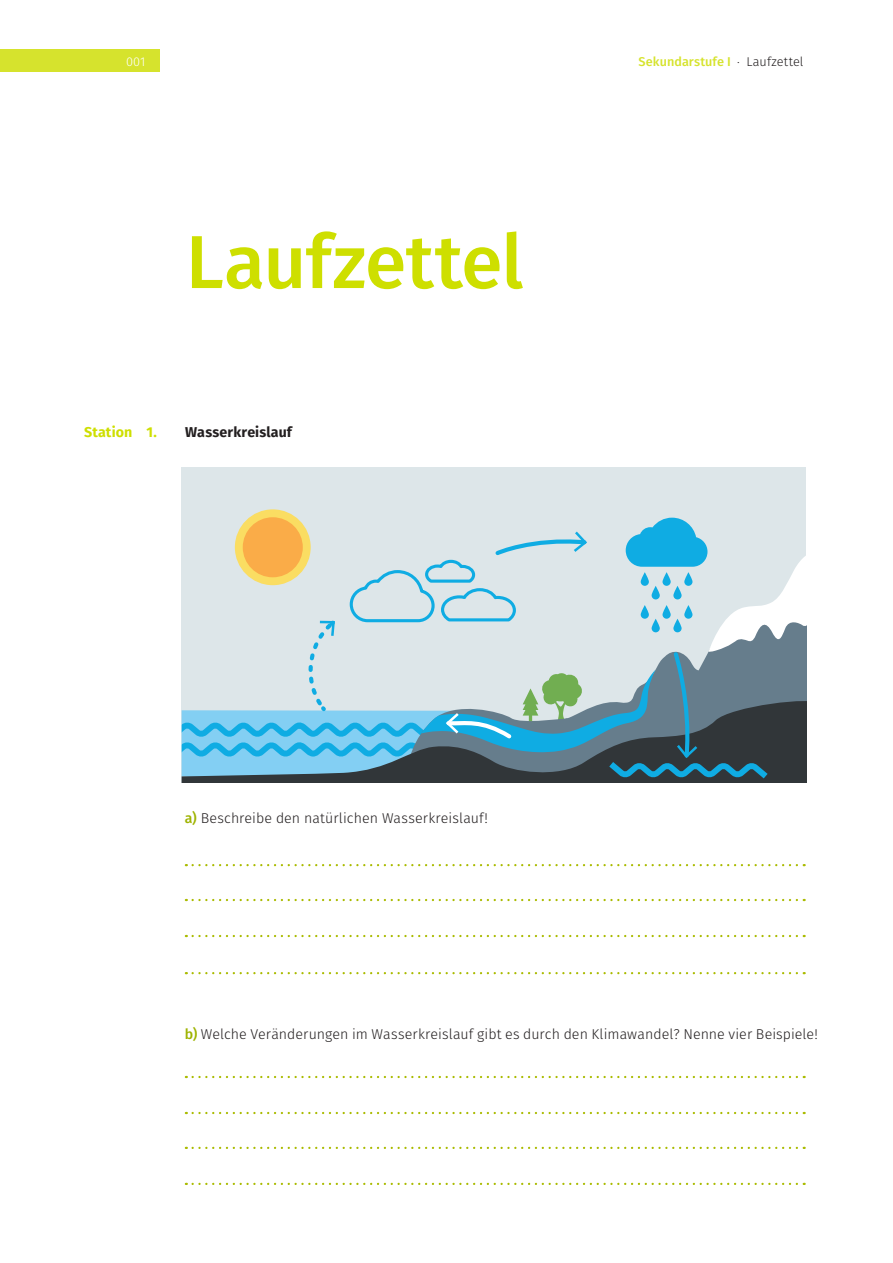
<style>
.page{position:relative;width:893px;height:1263px;background:#fff}
.page>*{position:absolute;margin:0;border:0;box-sizing:border-box;transform-origin:0 0}
.Headline_51_55_Left{font:500 75px "Fira Sans";letter-spacing:-.01em;color:#cedf00}
.Small_Text_6_10_Full{font:300 14.25px "Fira Sans";letter-spacing:.005em;color:#231f20}
.t1{font:700 14.25px "Fira Sans";letter-spacing:.01em;color:#231f20}
.t2{font:700 14.25px "Fira Sans";letter-spacing:.01em;color:#cedf00}
.t3{font:500 12.75px "Fira Sans";letter-spacing:.005em;color:#d6e32d}
.t4{font:300 12.75px "Fira Sans";letter-spacing:.01em;color:#231f20}
.t5{font:300 12.75px "Fira Sans";color:#fff}
.s1{font-weight:500;color:#9eb300}
</style>
<div class="page">
<div style="left:0;top:50px;width:160px;height:22px;background:#d6e32d"></div>
<svg style="left:193px;top:972px;width:612px;height:2px"></svg>
<svg style="left:193px;top:1076px;width:612px;height:2px"></svg>
<svg style="left:193px;top:899px;width:612px;height:2px"></svg>
<svg style="left:193px;top:1147px;width:612px;height:2px"></svg>
<svg style="left:193px;top:864px;width:612px;height:2px"></svg>
<svg style="left:193px;top:1112px;width:612px;height:2px"></svg>
<svg style="left:193px;top:935px;width:612px;height:2px"></svg>
<svg style="left:193px;top:1183px;width:612px;height:2px"></svg>
<div style="left:182px;top:467px;width:624px;height:316px;background:#dde6e9"></div>
<div style="left:235px;top:509px;width:76px;height:76px;background:#fadd62;border-radius:50%"></div>
<svg style="left:182px;top:518px;width:624px;height:265px"></svg>
<p class="t3" style="left:639px;top:51px;width:94px">Sekundarstufe I</p>
<p class="t5" style="left:126px;top:52px;width:21px">001</p>
<p class="t4" style="left:737px;top:52px;width:68px">. Laufzettel</p>
<p class="Headline_51_55_Left" style="left:186px;top:202px;width:339px">Laufzettel</p>
<p class="t2" style="left:84px;top:420px;width:74px">Station 1.</p>
<p class="t1" style="left:185px;top:420px;width:108px">Wasserkreislauf</p>
<p class="Small_Text_6_10_Full" style="left:185px;top:808px;width:305px"><span class="s1">a)</span> Beschreibe den natürlichen Wasserkreislauf!</p>
<p class="Small_Text_6_10_Full" style="left:185px;top:1024px;width:635px"><span class="s1">b)</span> Welche Veränderungen im Wasserkreislauf gibt es durch den Klimawandel? Nenne vier Beispiele!</p>
</div>
